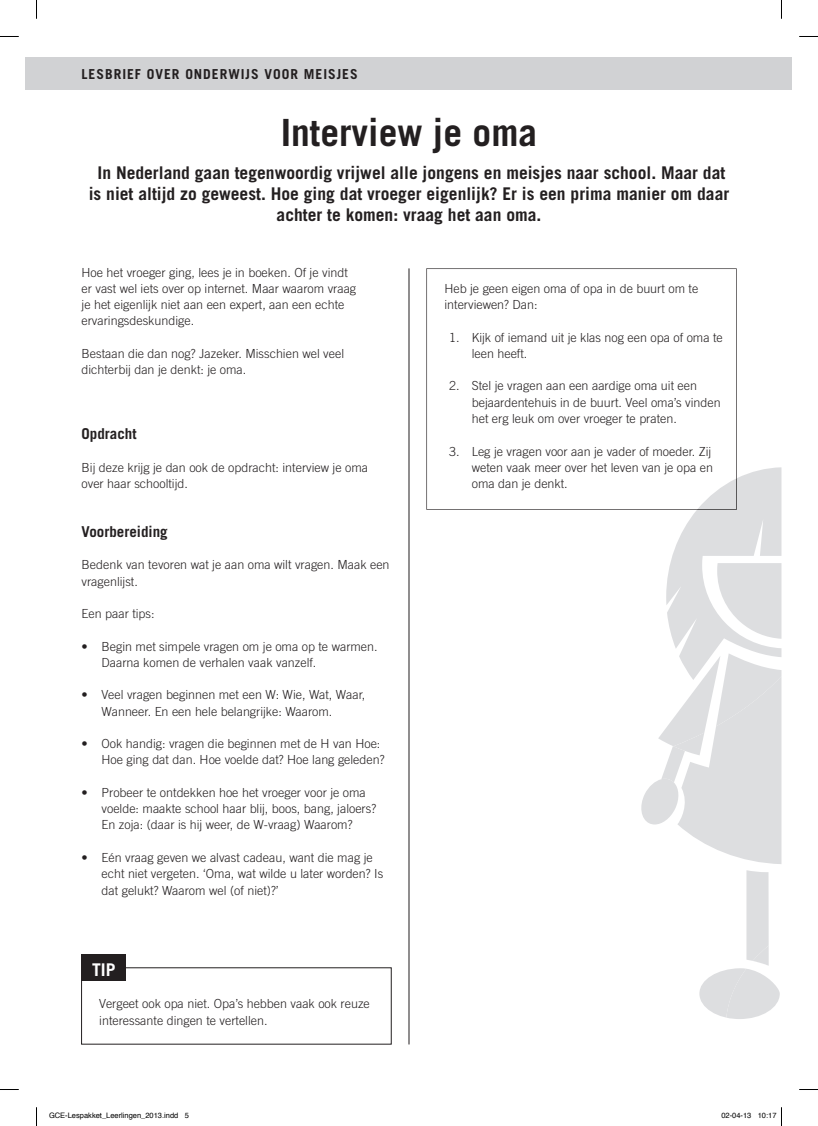
<style>
.page{position:relative;width:818px;height:1126px;background:#fff}
.page>*{position:absolute;margin:0;border:0;box-sizing:border-box;transform-origin:0 0}
.t1{font:700 37.5px "Trade Gothic";color:#231f20}
.t2{font:700 17.5px/21px "Trade Gothic";color:#231f20;text-align:center}
.t3{font:700 17.5px "Trade Gothic";color:#fff}
.t4{font:700 15px "Trade Gothic";color:#231f20}
.t5{font:700 13.75px "Trade Gothic";letter-spacing:.07em;color:#231f20}
.t6{font:300 12.5px/16.2px "Trade Gothic";color:#231f20}
.t7{font:7.5px "Helvetica";color:#000}
</style>
<div class="page">
<div style="left:81px;top:954px;width:44px;height:26px;background:#231f20"></div>
<div style="left:26px;top:58px;width:765px;height:32px;background:#d1d2d4"></div>
<svg style="left:426px;top:268px;width:310px;height:241px"></svg>
<svg style="left:638px;top:467px;width:143px;height:397px"></svg>
<svg style="left:699px;top:870px;width:80px;height:148px"></svg>
<hr style="left:408px;top:268px;width:1px;height:776px;background:#231f20">
<svg style="left:0;top:36px;width:19px;height:1px"></svg>
<svg style="left:799px;top:36px;width:18px;height:1px"></svg>
<svg style="left:0;top:1089px;width:19px;height:1px"></svg>
<svg style="left:799px;top:1089px;width:18px;height:1px"></svg>
<svg style="left:36px;top:0;width:1px;height:19px"></svg>
<svg style="left:36px;top:1107px;width:1px;height:18px"></svg>
<p class="t5" style="left:81px;top:66px;width:277px">LESBRIEF OVER ONDERWIJS VOOR MEISJES</p>
<h1 class="t1" style="left:280px;top:109px;width:258px">Interview je oma</h1>
<h2 class="t2" style="left:89px;top:162px;width:641px">In Nederland gaan tegenwoordig vrijwel alle jongens en meisjes naar school. Maar dat is niet altijd zo geweest. Hoe ging dat vroeger eigenlijk? Er is een prima manier om daar achter te komen: vraag het aan oma.</h2>
<p class="t6" style="left:81px;top:264px;width:276px">Hoe het vroeger ging, lees je in boeken. Of je vindt er vast wel iets over op internet. Maar waarom vraag je het eigenlijk niet aan een expert, aan een echte ervaringsdeskundige.</p>
<p class="t6" style="left:81px;top:345px;width:264px">Bestaan die dan nog? Jazeker. Misschien wel veel dichterbij dan je denkt: je oma.</p>
<p class="t4" style="left:81px;top:424px;width:57px">Opdracht</p>
<p class="t6" style="left:81px;top:459px;width:288px">Bij deze krijg je dan ook de opdracht: interview je oma over haar schooltijd.</p>
<p class="t4" style="left:81px;top:522px;width:88px">Voorbereiding</p>
<p class="t6" style="left:81px;top:556px;width:309px">Bedenk van tevoren wat je aan oma wilt vragen. Maak een vragenlijst.</p>
<p class="t6" style="left:81px;top:605px;width:74px">Een paar tips:</p>
<p class="t6" style="left:101px;top:637px;width:277px;text-indent:-20px">• Begin met simpele vragen om je oma op te warmen.<br>Daarna komen de verhalen vaak vanzelf.</p>
<p class="t6" style="left:101px;top:686px;width:265px;text-indent:-20px">• Veel vragen beginnen met een W: Wie, Wat, Waar,<br>Wanneer. En een hele belangrijke: Waarom.</p>
<p class="t6" style="left:101px;top:735px;width:284px;text-indent:-20px">• Ook handig: vragen die beginnen met de H van Hoe:<br>Hoe ging dat dan. Hoe voelde dat? Hoe lang geleden?</p>
<p class="t6" style="left:101px;top:784px;width:276px;text-indent:-20px">• Probeer te ontdekken hoe het vroeger voor je oma voelde: maakte school haar blij, boos, bang, jaloers?<br>En zoja: (daar is hij weer, de W-vraag) Waarom?</p>
<p class="t6" style="left:101px;top:849px;width:283px;text-indent:-20px">• Eén vraag geven we alvast cadeau, want die mag je echt niet vergeten. ‘Oma, wat wilde u later worden? Is dat gelukt? Waarom wel (of niet)?’</p>
<h2 class="t3" style="left:92px;top:958px;width:25px">TIP</h2>
<p class="t6" style="left:99px;top:995px;width:272px">Vergeet ook opa niet. Opa’s hebben vaak ook reuze interessante dingen te vertellen.</p>
<p class="t6" style="left:444px;top:280px;width:255px">Heb je geen eigen oma of opa in de buurt om te interviewen? Dan:</p>
<p class="t6" style="left:471px;top:329px;width:252px;text-indent:-22px">1. Kijk of iemand uit je klas nog een opa of oma te leen heeft.</p>
<p class="t6" style="left:471px;top:377px;width:250px;text-indent:-22px">2. Stel je vragen aan een aardige oma uit een bejaardentehuis in de buurt. Veel oma’s vinden het erg leuk om over vroeger te praten.</p>
<p class="t6" style="left:471px;top:442px;width:243px;text-indent:-22px">3. Leg je vragen voor aan je vader of moeder. Zij weten vaak meer over het leven van je opa en oma dan je denkt.</p>
<p class="t7" style="left:49px;top:1109px;width:141px">GCE-Lespakket_Leerlingen_2013.indd 5</p>
<p class="t7" style="left:721px;top:1109px;width:57px">02-04-13 10:17</p>
</div>
